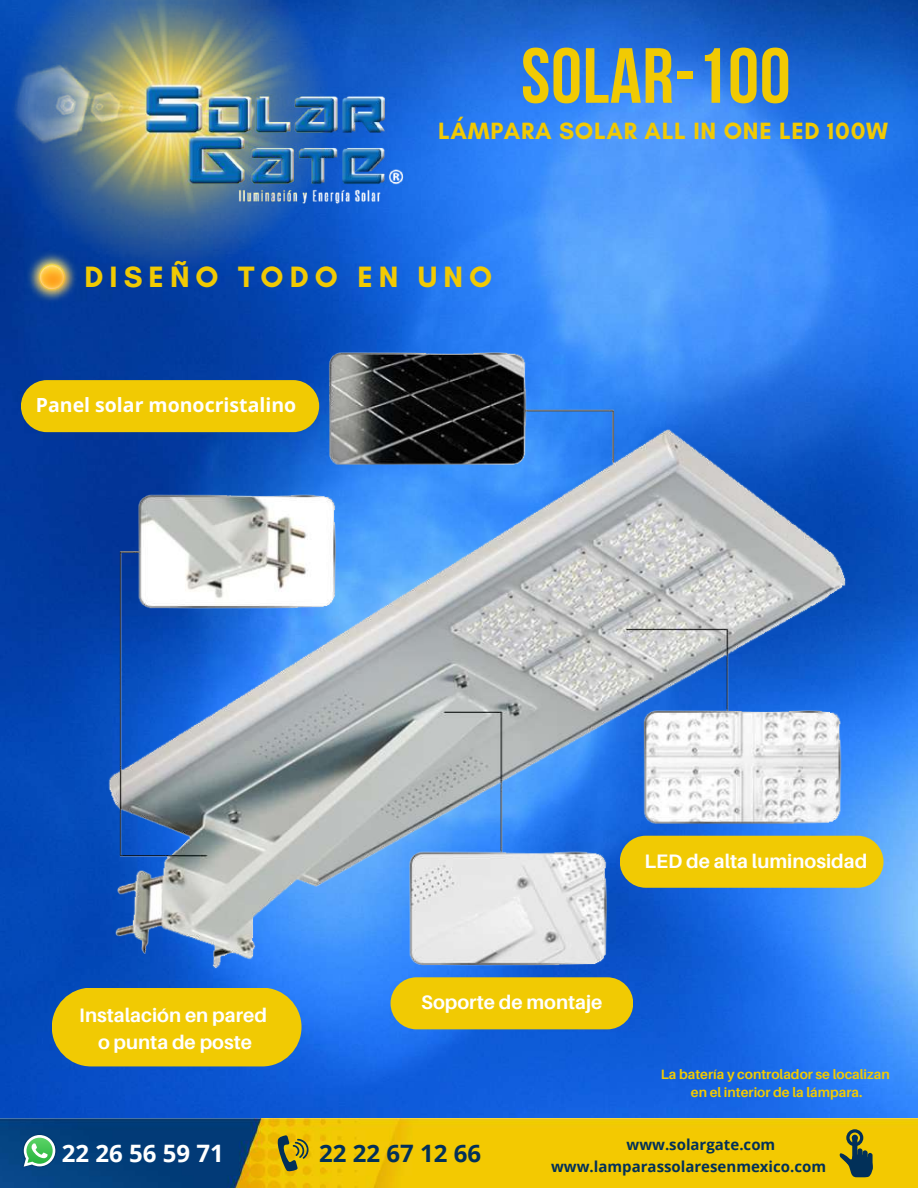
<style>
.page{position:relative;width:918px;height:1188px;background:#fff}
.page>*{position:absolute;margin:0;border:0;box-sizing:border-box;transform-origin:0 0}
.t1{font:700 78px "Bebas Neue";letter-spacing:.01em;color:#f1ca03}
.t2{font:700 30px "Glacial Indifference";letter-spacing:.2em;color:#f1ca03}
.t3{font:700 24px "Glacial Indifference";letter-spacing:.03em;color:#f1ca03}
.t4{font:700 24px "Open Sans";color:#fff}
.t5{font:700 24px "Open Sans";color:#023059}
.t6{font:700 19.5px/27px "Aileron";color:#fff;text-align:center}
.t7{font:700 19.5px "Open Sans";color:#fff}
.t8{font:700 15px/21.1px "Open Sans";color:#023059}
.t9{font:700 13.5px/18px "Aileron";color:#f1ca03;text-align:center}
</style>
<div class="page">
<img style="left:0;top:0;width:918px;height:1119px">
<img style="left:7px;top:0;width:401px;height:272px">
<img style="left:0;top:1119px;width:918px;height:69px">
<img style="left:22px;top:1133px;width:35px;height:36px">
<svg style="left:24px;top:1135px;width:31px;height:32px"></svg>
<svg style="left:275px;top:1135px;width:34px;height:37px"></svg>
<svg style="left:846px;top:1129px;width:17px;height:17px"></svg>
<div style="left:852px;top:1136px;width:5px;height:24px;background:#023059;border-radius:3px"></div>
<div style="left:857px;top:1148px;width:6px;height:19px;background:#023059;border-radius:3px"></div>
<div style="left:863px;top:1150px;width:5px;height:19px;background:#023059;border-radius:3px"></div>
<svg style="left:839px;top:1153px;width:34px;height:25px"></svg>
<img style="left:52px;top:340px;width:858px;height:651px">
<div style="left:21px;top:380px;width:298px;height:52px;background:#f1ca03;border-radius:26px"></div>
<div style="left:620px;top:836px;width:264px;height:52px;background:#f1ca03;border-radius:26px"></div>
<div style="left:391px;top:977px;width:242px;height:52px;background:#f1ca03;border-radius:26px"></div>
<div style="left:52px;top:988px;width:250px;height:78px;background:#f1ca03;border-radius:39px"></div>
<img style="left:24px;top:250px;width:55px;height:55px">
<img style="left:28px;top:253px;width:48px;height:48px">
<img style="left:29px;top:260px;width:48px;height:38px">
<h1 class="t1" style="left:521px;top:44px;width:271px">SOLAR-100</h1>
<p class="t3" style="left:438px;top:117px;width:452px">LÁMPARA SOLAR ALL IN ONE LED 100W</p>
<h2 class="t2" style="left:85px;top:258px;width:409px">DISEÑO TODO EN UNO</h2>
<p class="t7" style="left:36px;top:391px;width:262px">Panel solar monocristalino</p>
<p class="t6" style="left:79px;top:1001px;width:189px">Instalación en pared o punta de poste</p>
<p class="t6" style="left:644px;top:848px;width:225px">LED de alta luminosidad</p>
<p class="t6" style="left:421px;top:988px;width:183px">Soporte de montaje</p>
<p class="t9" style="left:661px;top:1065px;width:231px">La batería y controlador se localizan en el interior de la lámpara.</p>
<p class="t4" style="left:62px;top:1136px;width:163px">22 26 56 59 71</p>
<p class="t5" style="left:319px;top:1136px;width:163px">22 22 67 12 66</p>
<p class="t8" style="left:551px;top:1134px;width:277px;text-indent:75px">www.solargate.com www.lamparassolaresenmexico.com</p>
</div>
